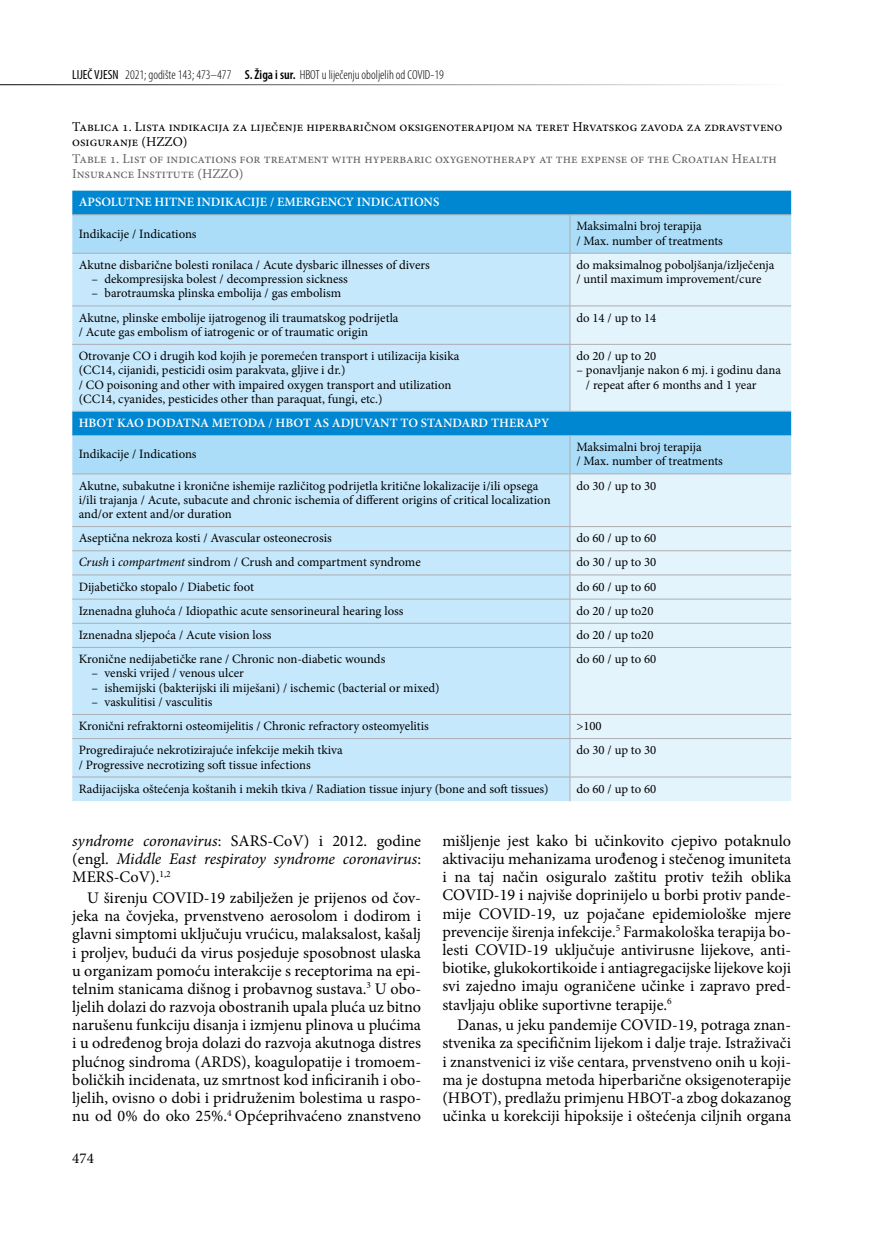
<style>
.page{position:relative;width:872px;height:1234px;background:#fff}
.page>*{position:absolute;margin:0;border:0;box-sizing:border-box;transform-origin:0 0}
.t1{font:16.2px/18.1px "Minion Pro";color:#000;text-align:justify}
.t2{font:italic 16.2px/18.1px "Minion Pro";letter-spacing:-.01em;color:#000;text-align:justify}
.t3{font:15px "Minion Pro";color:#000}
.t4{font:13.5px/15px "Minion Pro";color:#646365}
.t5{font:13.5px/15px "Minion Pro";color:#000}
.t6{font:300 condensed 13.2px "Myriad Pro";color:#000}
.t7{font:12.75px/14.2px "Minion Pro";color:#000}
.t8{font:600 12.75px "Minion Pro";color:#fff}
.s1{font-weight:400}
.s2{font-weight:600}
.s3{font-style:italic}
.s4{font-style:normal}
</style>
<div class="page">
<hr style="left:0;top:84px;width:791px;height:1px;background:#000">
<div style="left:72px;top:190px;width:719px;height:24px;background:#0087d1"></div>
<div style="left:72px;top:215px;width:719px;height:38px;background:#abddf9"></div>
<svg style="left:72px;top:254px;width:498px;height:547px;background:#bbe2f9"></svg>
<svg style="left:570px;top:254px;width:221px;height:547px;background:#d5ecf9"></svg>
<hr style="left:72px;top:214px;width:498px;height:1px;background:#adaeb1">
<hr style="left:570px;top:214px;width:221px;height:1px;background:#adaeb1">
<hr style="left:569px;top:215px;width:1px;height:38px;background:#adaeb1">
<hr style="left:72px;top:253px;width:498px;height:1px;background:#adaeb1">
<hr style="left:570px;top:253px;width:221px;height:1px;background:#adaeb1">
<hr style="left:569px;top:253px;width:1px;height:52px;background:#adaeb1">
<hr style="left:72px;top:305px;width:498px;height:1px;background:#adaeb1">
<hr style="left:570px;top:305px;width:221px;height:1px;background:#adaeb1">
<hr style="left:569px;top:306px;width:1px;height:38px;background:#adaeb1">
<hr style="left:72px;top:344px;width:498px;height:1px;background:#adaeb1">
<hr style="left:570px;top:344px;width:221px;height:1px;background:#adaeb1">
<hr style="left:569px;top:344px;width:1px;height:67px;background:#adaeb1">
<hr style="left:72px;top:411px;width:498px;height:1px;background:#adaeb1">
<hr style="left:570px;top:411px;width:221px;height:1px;background:#adaeb1">
<hr style="left:72px;top:435px;width:498px;height:1px;background:#adaeb1">
<hr style="left:570px;top:435px;width:221px;height:1px;background:#adaeb1">
<hr style="left:569px;top:436px;width:1px;height:37px;background:#adaeb1">
<hr style="left:72px;top:473px;width:498px;height:1px;background:#adaeb1">
<hr style="left:570px;top:473px;width:221px;height:1px;background:#adaeb1">
<hr style="left:569px;top:474px;width:1px;height:52px;background:#adaeb1">
<hr style="left:72px;top:526px;width:498px;height:1px;background:#adaeb1">
<hr style="left:570px;top:526px;width:221px;height:1px;background:#adaeb1">
<hr style="left:72px;top:550px;width:498px;height:1px;background:#adaeb1">
<hr style="left:570px;top:550px;width:221px;height:1px;background:#adaeb1">
<hr style="left:72px;top:574px;width:498px;height:1px;background:#adaeb1">
<hr style="left:570px;top:574px;width:221px;height:1px;background:#adaeb1">
<hr style="left:72px;top:598px;width:498px;height:1px;background:#adaeb1">
<hr style="left:570px;top:598px;width:221px;height:1px;background:#adaeb1">
<hr style="left:72px;top:622px;width:498px;height:1px;background:#adaeb1">
<hr style="left:570px;top:622px;width:221px;height:1px;background:#adaeb1">
<svg style="left:569px;top:527px;width:1px;height:120px"></svg>
<hr style="left:72px;top:647px;width:498px;height:1px;background:#adaeb1">
<hr style="left:570px;top:647px;width:221px;height:1px;background:#adaeb1">
<hr style="left:569px;top:647px;width:1px;height:66px;background:#adaeb1">
<hr style="left:72px;top:713px;width:498px;height:1px;background:#adaeb1">
<hr style="left:570px;top:713px;width:221px;height:1px;background:#adaeb1">
<svg style="left:569px;top:714px;width:1px;height:24px"></svg>
<hr style="left:72px;top:738px;width:498px;height:1px;background:#adaeb1">
<hr style="left:570px;top:738px;width:221px;height:1px;background:#adaeb1">
<hr style="left:569px;top:738px;width:1px;height:38px;background:#adaeb1">
<hr style="left:72px;top:776px;width:498px;height:1px;background:#adaeb1">
<hr style="left:570px;top:776px;width:221px;height:1px;background:#adaeb1">
<svg style="left:569px;top:777px;width:1px;height:24px"></svg>
<p class="t6" style="left:72px;top:67px;width:373px"><span class="s1">LIJEČ VJESN</span> 2021; godište 143; 473–477 <span class="s2">S. Žiga i sur.</span> HBOT u liječenju oboljelih od COVID-19</p>
<p class="t5" style="left:72px;top:119px;width:711px">Tablica 1. Lista indikacija za liječenje hiperbaričnom oksigenoterapijom na teret Hrvatskog zavoda za zdravstveno osiguranje (HZZO)</p>
<p class="t4" style="left:72px;top:151px;width:706px">Table 1. List of indications for treatment with hyperbaric oxygenotherapy at the expense of the Croatian Health<br>Insurance Institute (HZZO)</p>
<p class="t8" style="left:79px;top:193px;width:362px">APSOLUTNE HITNE INDIKACIJE / EMERGENCY INDICATIONS</p>
<p class="t7" style="left:79px;top:226px;width:119px">Indikacije / Indications</p>
<p class="t7" style="left:576px;top:219px;width:148px">Maksimalni broj terapija<br>/ Max. number of treatments</p>
<p class="t7" style="left:79px;top:258px;width:353px">Akutne disbarične bolesti ronilaca / Acute dysbaric illnesses of divers</p>
<p class="t7" style="left:91px;top:272px;width:258px">– dekompresijska bolest / decompression sickness</p>
<p class="t7" style="left:91px;top:286px;width:251px">– barotraumska plinska embolija / gas embolism</p>
<p class="t7" style="left:576px;top:258px;width:199px">do maksimalnog poboljšanja/izlječenja / until maximum improvement/cure</p>
<p class="t7" style="left:79px;top:310px;width:321px">Akutne, plinske embolije ijatrogenog ili traumatskog podrijetla / Acute gas embolism of iatrogenic or of traumatic origin</p>
<p class="t7" style="left:576px;top:310px;width:82px">do 14 / up to 14</p>
<p class="t7" style="left:79px;top:349px;width:382px">Otrovanje CO i drugih kod kojih je poremećen transport i utilizacija kisika (CC14, cijanidi, pesticidi osim parakvata, gljive i dr.)<br>/ CO poisoning and other with impaired oxygen transport and utilization (CC14, cyanides, pesticides other than paraquat, fungi, etc.)</p>
<p class="t7" style="left:576px;top:349px;width:82px">do 20 / up to 20</p>
<p class="t7" style="left:586px;top:363px;width:196px;text-indent:-10px">– ponavljanje nakon 6 mj. i godinu dana / repeat after 6 months and 1 year</p>
<p class="t8" style="left:79px;top:414px;width:472px">HBOT KAO DODATNA METODA / HBOT AS ADJUVANT TO STANDARD THERAPY</p>
<p class="t7" style="left:79px;top:447px;width:119px">Indikacije / Indications</p>
<p class="t7" style="left:576px;top:440px;width:148px">Maksimalni broj terapija<br>/ Max. number of treatments</p>
<p class="t7" style="left:79px;top:478px;width:473px">Akutne, subakutne i kronične ishemije različitog podrijetla kritične lokalizacije i/ili opsega i/ili trajanja / Acute, subacute and chronic ischemia of different origins of critical localization and/or extent and/or duration</p>
<p class="t7" style="left:576px;top:478px;width:82px">do 30 / up to 30</p>
<p class="t7" style="left:79px;top:531px;width:255px">Aseptična nekroza kosti / Avascular osteonecrosis</p>
<p class="t7" style="left:576px;top:531px;width:82px">do 60 / up to 60</p>
<p class="t7" style="left:79px;top:555px;width:343px"><span class="s3">Crush</span> i <span class="s3">compartment</span> sindrom / Crush and compartment syndrome</p>
<p class="t7" style="left:576px;top:555px;width:82px">do 30 / up to 30</p>
<p class="t7" style="left:79px;top:579px;width:177px">Dijabetičko stopalo / Diabetic foot</p>
<p class="t7" style="left:576px;top:579px;width:82px">do 60 / up to 60</p>
<p class="t7" style="left:79px;top:603px;width:326px">Iznenadna gluhoća / Idiopathic acute sensorineural hearing loss</p>
<p class="t7" style="left:576px;top:603px;width:79px">do 20 / up to20</p>
<p class="t7" style="left:79px;top:627px;width:194px">Iznenadna sljepoća / Acute vision loss</p>
<p class="t7" style="left:576px;top:627px;width:79px">do 20 / up to20</p>
<p class="t7" style="left:79px;top:652px;width:308px">Kronične nedijabetičke rane / Chronic non-diabetic wounds</p>
<p class="t7" style="left:91px;top:666px;width:154px">– venski vrijed / venous ulcer</p>
<p class="t7" style="left:91px;top:680px;width:350px">– ishemijski (bakterijski ili miješani) / ischemic (bacterial or mixed)</p>
<p class="t7" style="left:91px;top:694px;width:123px">– vaskulitisi / vasculitis</p>
<p class="t7" style="left:576px;top:652px;width:82px">do 60 / up to 60</p>
<p class="t7" style="left:79px;top:718px;width:352px">Kronični refraktorni osteomijelitis / Chronic refractory osteomyelitis</p>
<p class="t7" style="left:576px;top:718px;width:27px">&gt;100</p>
<p class="t7" style="left:79px;top:743px;width:265px">Progredirajuće nekrotizirajuće infekcije mekih tkiva / Progressive necrotizing soft tissue infections</p>
<p class="t7" style="left:576px;top:743px;width:82px">do 30 / up to 30</p>
<p class="t7" style="left:79px;top:781px;width:471px">Radijacijska oštećenja koštanih i mekih tkiva / Radiation tissue injury (bone and soft tissues)</p>
<p class="t7" style="left:576px;top:781px;width:82px">do 60 / up to 60</p>
<p class="t2" style="left:72px;top:831px;width:350px">syndrome coronavirus<span class="s4">: SARS-CoV) i 2012. godine (engl.</span> Middle East respiratoy syndrome coronavirus<span class="s4">:<br>MERS-CoV).</span><sup>1,2</sup></p>
<p class="t1" style="left:72px;top:888px;width:351px;text-align:left;text-indent:15px">U širenju COVID-19 zabilježen je prijenos od čov&shy;jeka na čovjeka, prvenstveno aerosolom i dodirom i glavni simptomi uključuju vrućicu, malaksalost, kašalj i proljev, budući da virus posjeduje sposobnost ulaska u organizam pomoću interakcije s receptorima na epi&shy;telnim stanicama dišnog i probavnog sustava.<sup>3</sup> U obo&shy;ljelih dolazi do razvoja obostranih upala pluća uz bitno narušenu funkciju disanja i izmjenu plinova u plućima i u određenog broja dolazi do razvoja akutnoga distres plućnog sindroma (ARDS), koagulopatije i tromoem&shy;boličkih incidenata, uz smrtnost kod inficiranih i obo&shy;ljelih, ovisno o dobi i pridruženim bolestima u raspo&shy;nu od 0% do oko 25%.<sup>4</sup> Općeprihvaćeno znanstveno</p>
<p class="t3" style="left:72px;top:1147px;width:23px">474</p>
<p class="t1" style="left:442px;top:831px;width:350px">mišljenje jest kako bi učinkovito cjepivo potaknulo aktivaciju mehanizama urođenog i stečenog imuniteta i na taj način osiguralo zaštitu protiv težih oblika COVID-19 i najviše doprinijelo u borbi protiv pande&shy;mije COVID-19, uz pojačane epidemiološke mjere prevencije širenja infekcije.<sup>5</sup> Farmakološka terapija bo&shy;lesti COVID-19 uključuje antivirusne lijekove, anti&shy;biotike, glukokortikoide i antiagregacijske lijekove koji svi zajedno imaju ograničene učinke i zapravo pred&shy;stavljaju oblike suportivne terapije.<sup>6</sup></p>
<p class="t1" style="left:442px;top:1015px;width:350px;text-indent:15px">Danas, u jeku pandemije COVID-19, potraga znan&shy;stvenika za specifičnim lijekom i dalje traje. Istraživači i znanstvenici iz više centara, prvenstveno onih u koji&shy;ma je dostupna metoda hiperbarične oksigenoterapije (HBOT), predlažu primjenu HBOT-a zbog dokazanog učinka u korekciji hipoksije i oštećenja ciljnih organa</p>
</div>
